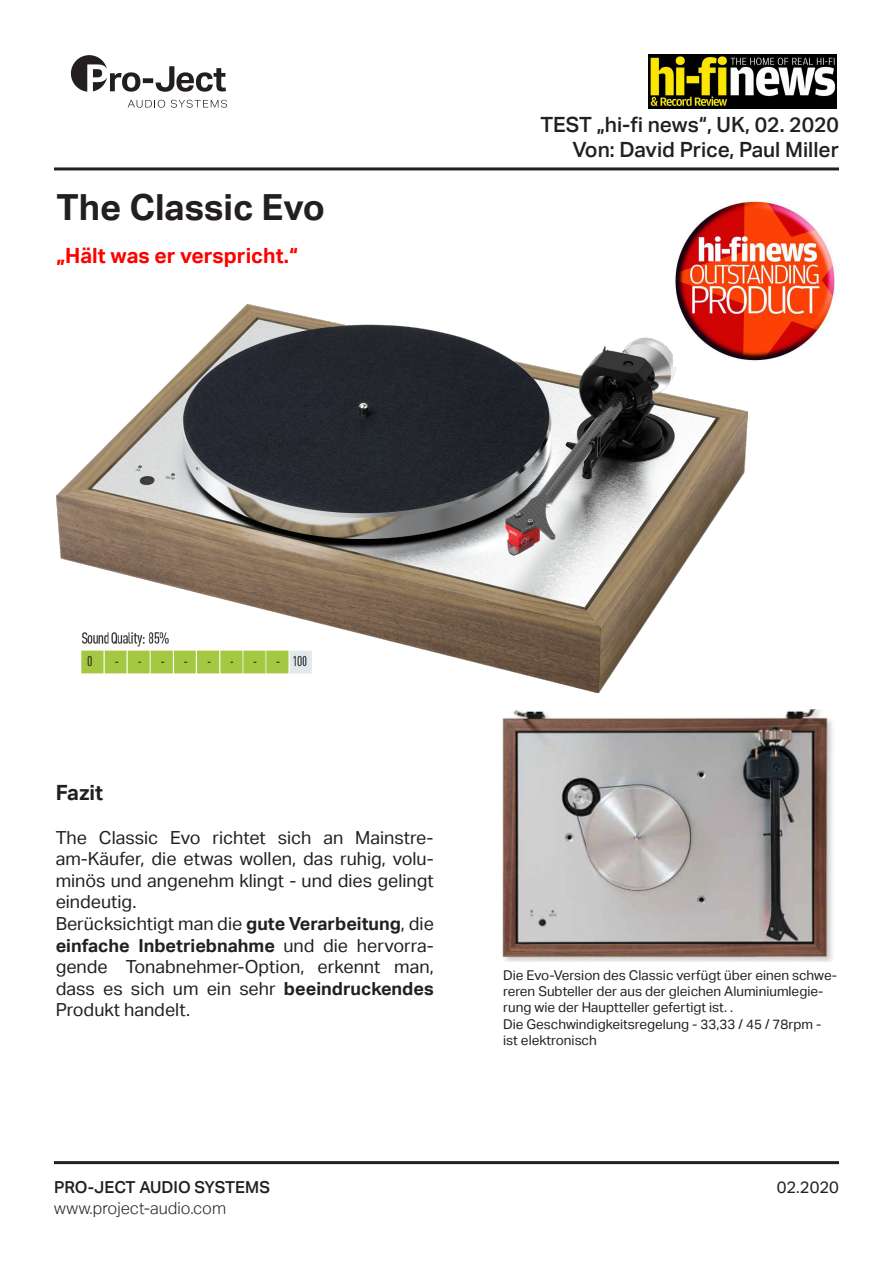
<style>
.page{position:relative;width:893px;height:1263px;background:#fff}
.page>*{position:absolute;margin:0;border:0;box-sizing:border-box;transform-origin:0 0}
.t1{font:700 36px "Aktiv Grotesk Trial";color:#231f20}
.t2{font:500 21px/25.2px "Aktiv Grotesk Trial";color:#231f20;text-align:right}
.t3{font:700 21px "Aktiv Grotesk Trial";color:#f00}
.t4{font:700 21px "Aktiv Grotesk Trial";color:#231f20}
.t5{font:18px/21.6px "Aktiv Grotesk Trial";color:#231f20}
.t6{font:300 16.5px "Aktiv Grotesk Trial";color:#231f20}
.t7{font:500 16.5px "Aktiv Grotesk Trial";color:#231f20}
.t8{font:16.5px "Aktiv Grotesk Trial";color:#231f20}
.t9{font:13.5px/16.2px "Aktiv Grotesk Trial";color:#231f20}
.s1{font-weight:700}
</style>
<div class="page">
<svg style="left:71px;top:55px;width:155px;height:37px"></svg>
<svg style="left:128px;top:100px;width:37px;height:8px"></svg>
<svg style="left:171px;top:100px;width:56px;height:8px"></svg>
<hr style="left:54px;top:167px;width:785px;height:3px;background:#231f20">
<hr style="left:54px;top:1161px;width:785px;height:3px;background:#231f20">
<img style="left:649px;top:54px;width:187px;height:55px">
<img style="left:57px;top:304px;width:691px;height:389px">
<img style="left:673px;top:200px;width:162px;height:166px">
<img style="left:75px;top:628px;width:244px;height:55px">
<img style="left:502px;top:710px;width:331px;height:251px">
<h1 class="t1" style="left:57px;top:186px;width:270px">The Classic Evo</h1>
<p class="t3" style="left:57px;top:243px;width:243px">„Hält was er verspricht.“</p>
<p class="t2" style="left:540px;top:112px;width:300px">TEST „hi-fi news“, UK, 02. 2020<br>Von: David Price, Paul Miller</p>
<p class="t4" style="left:56px;top:781px;width:49px">Fazit</p>
<p class="t5" style="left:56px;top:826px;width:380px">The Classic Evo richtet sich an Mainstre&shy;am-Käufer, die etwas wollen, das ruhig, volu&shy;minös und angenehm klingt - und dies gelingt eindeutig.<br>Berücksichtigt man die <span class="s1">gute Verarbeitung</span>, die <span class="s1">einfache Inbetriebnahme</span> und die hervorra&shy;gende Tonabnehmer-Option, erkennt man, dass es sich um ein sehr <span class="s1">beeindruckendes </span>Produkt handelt.</p>
<p class="t9" style="left:503px;top:967px;width:335px">Die Evo-Version des Classic verfügt über einen schwe&shy;reren Subteller der aus der gleichen Aluminiumlegie&shy;rung wie der Hauptteller gefertigt ist. .<br>Die Geschwindigkeitsregelung - 33,33 / 45 / 78rpm - ist elektronisch</p>
<p class="t7" style="left:54px;top:1178px;width:217px">PRO-JECT AUDIO SYSTEMS</p>
<p class="t8" style="left:777px;top:1178px;width:64px">02.2020</p>
<p class="t6" style="left:54px;top:1199px;width:174px">www.project-audio.com</p>
</div>
